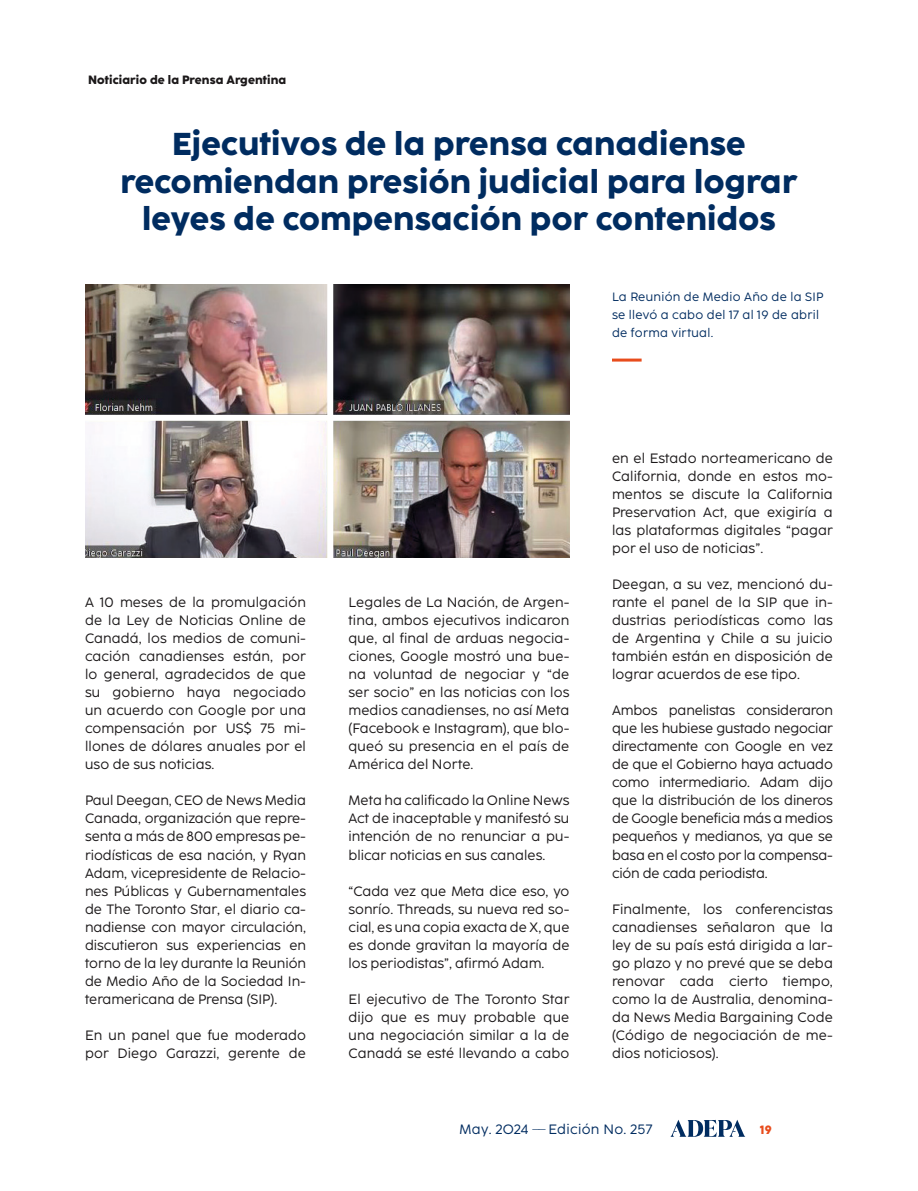
<style>
.page{position:relative;width:918px;height:1191px;background:#fff}
.page>*{position:absolute;margin:0;border:0;box-sizing:border-box;transform-origin:0 0}
.t1{font:800 31.5px/37.5px "Coco Sharp L";letter-spacing:.01em;color:#002c60;text-align:center}
.t2{font:13.5px/18px "Coco Sharp L";letter-spacing:.01em;color:#1b1819;text-align:justify}
.t3{font:13.5px "Coco Sharp L";letter-spacing:.025em;color:#002c60}
.t4{font:12px/18px "Coco Sharp L";letter-spacing:.025em;color:#002c60}
.t5{font:800 12px "Coco Sharp";letter-spacing:.01em;color:#1b1819}
.t6{font:800 12px "Coco Sharp";color:#e84c1c}
</style>
<div class="page">
<svg style="left:671px;top:1119px;width:74px;height:17px"></svg>
<hr style="left:612px;top:358px;width:30px;height:3px;background:#e84c1c">
<img style="left:85px;top:285px;width:484px;height:272px">
<div style="left:76px;top:415px;width:503px;height:6px;background:#fff"></div>
<div style="left:327px;top:272px;width:6px;height:298px;background:#fff"></div>
<p class="t5" style="left:88px;top:71px;width:200px">Noticiario de la Prensa Argentina</p>
<p class="t1" style="left:121px;top:125px;width:678px">Ejecutivos de la prensa canadiense recomiendan presión judicial para lograr leyes de compensación por contenidos</p>
<p class="t4" style="left:612px;top:288px;width:213px">La Reunión de Medio Año de la SIP se llevó a cabo del 17 al 19 de abril de forma virtual.</p>
<p class="t2" style="left:85px;top:594px;width:222px">A 10 meses de la promulgación de la Ley de Noticias Online de Canadá, los medios de comuni&shy;cación canadienses están, por lo general, agradecidos de que su gobierno haya negociado un acuerdo con Google por una compensación por US$ 75 mi&shy;llones de dólares anuales por el uso de sus noticias.</p>
<p class="t2" style="left:85px;top:792px;width:222px">Paul Deegan, CEO de News Media Canada, organización que repre&shy;senta a más de 800 empresas pe&shy;riodísticas de esa nación, y Ryan Adam, vicepresidente de Relacio&shy;nes Públicas y Gubernamentales de The Toronto Star, el diario ca&shy;nadiense con mayor circulación, discutieron sus experiencias en torno de la ley durante la Reunión de Medio Año de la Sociedad In&shy;teramericana de Prensa (SIP).</p>
<p class="t2" style="left:85px;top:1026px;width:222px">En un panel que fue moderado por Diego Garazzi, gerente de</p>
<p class="t2" style="left:349px;top:594px;width:222px">Legales de La Nación, de Argen&shy;tina, ambos ejecutivos indicaron que, al final de arduas negocia&shy;ciones, Google mostró una bue&shy;na voluntad de negociar y “de ser socio” en las noticias con los medios canadienses, no así Meta (Facebook e Instagram), que blo&shy;queó su presencia en el país de América del Norte.</p>
<p class="t2" style="left:349px;top:792px;width:222px">Meta ha calificado la Online News Act de inaceptable y manifestó su intención de no renunciar a pu&shy;blicar noticias en sus canales.</p>
<p class="t2" style="left:349px;top:882px;width:222px">“Cada vez que Meta dice eso, yo sonrío. Threads, su nueva red so&shy;cial, es una copia exacta de X, que es donde gravitan la mayoría de los periodistas”, afirmó Adam.</p>
<p class="t2" style="left:349px;top:990px;width:222px">El ejecutivo de The Toronto Star dijo que es muy probable que una negociación similar a la de Canadá se esté llevando a cabo</p>
<p class="t2" style="left:612px;top:450px;width:222px">en el Estado norteamericano de California, donde en estos mo&shy;mentos se discute la California Preservation Act, que exigiría a las plataformas digitales “pagar por el uso de noticias”.</p>
<p class="t2" style="left:612px;top:576px;width:222px">Deegan, a su vez, mencionó du&shy;rante el panel de la SIP que in&shy;dustrias periodísticas como las de Argentina y Chile a su juicio también están en disposición de lograr acuerdos de ese tipo.</p>
<p class="t2" style="left:612px;top:702px;width:222px">Ambos panelistas consideraron que les hubiese gustado negociar directamente con Google en vez de que el Gobierno haya actuado como intermediario. Adam dijo que la distribución de los dineros de Google beneficia más a medios pequeños y medianos, ya que se basa en el costo por la compensa&shy;ción de cada periodista.</p>
<p class="t2" style="left:612px;top:900px;width:222px">Finalmente, los conferencistas canadienses señalaron que la ley de su país está dirigida a lar&shy;go plazo y no prevé que se deba renovar cada cierto tiempo, como la de Australia, denomina&shy;da News Media Bargaining Code (Código de negociación de me&shy;dios noticiosos).</p>
<p class="t3" style="left:460px;top:1120px;width:194px">May. 2O24 __ Edición Nº. 257</p>
<p class="t6" style="left:760px;top:1121px;width:13px">19</p>
</div>
